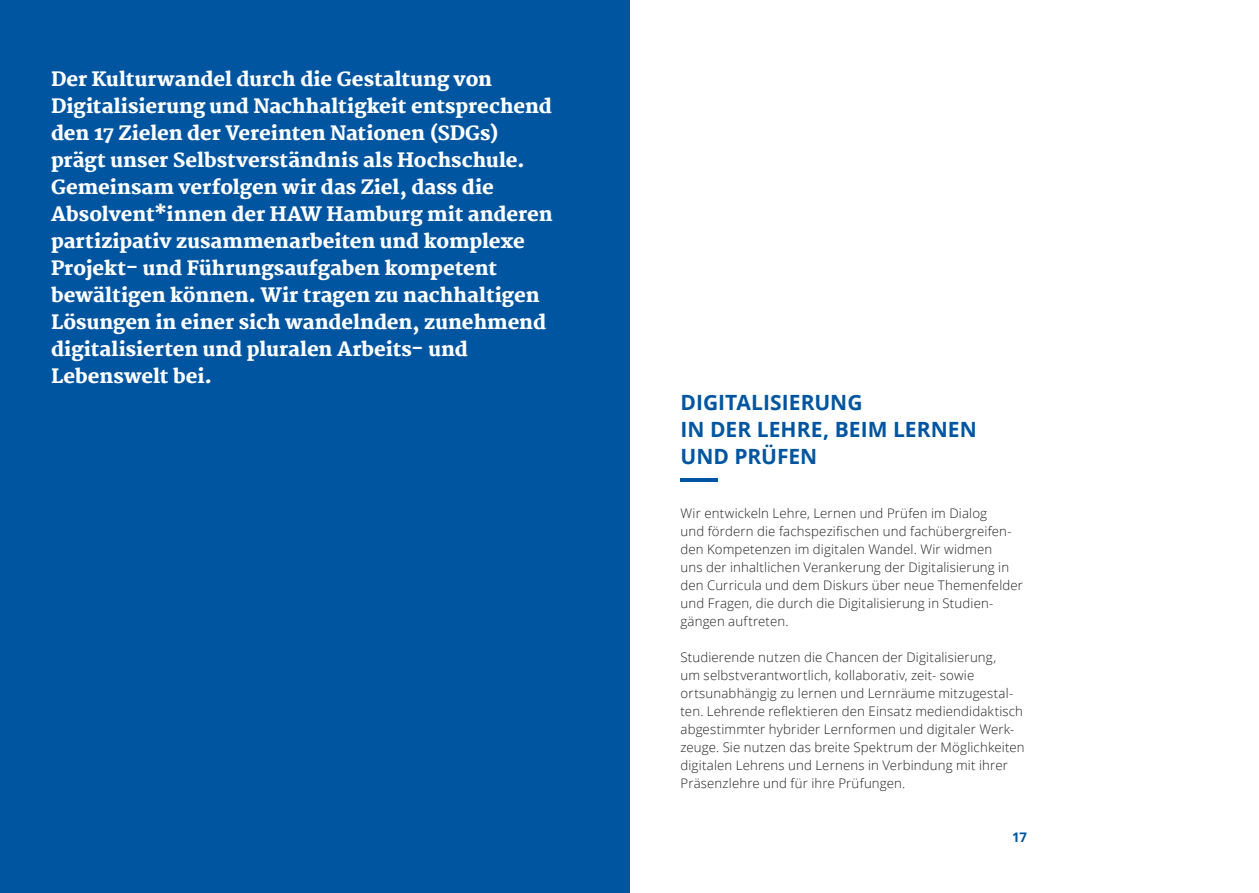
<style>
.page{position:relative;width:1259px;height:893px;background:#fff}
.page>*{position:absolute;margin:0;border:0;box-sizing:border-box;transform-origin:0 0}
.t1{font:700 21px/27px "Open Sans";color:#0055a1}
.t2{font:800 19.5px/27px "Martel";letter-spacing:-.005em;color:#fff}
.t3{font:300 13.2px/18px "Open Sans";letter-spacing:.01em;color:#231f20}
.t4{font:700 13.2px "Open Sans";color:#0055a1}
</style>
<div class="page">
<div style="left:0;top:0;width:629px;height:893px;background:#0055a1"></div>
<hr style="left:680px;top:478px;width:38px;height:4px;background:#0055a1">
<p class="t2" style="left:51px;top:65px;width:503px">Der Kulturwandel durch die Gestaltung von Digitalisierung und Nachhaltigkeit entsprechend den 17 Zielen der Vereinten Nationen (SDGs) prägt unser Selbstverständnis als Hochschule.<br>Gemeinsam verfolgen wir das Ziel, dass die Absolvent*innen der HAW Hamburg mit anderen partizipativ zusammenarbeiten und komplexe Projekt- und Führungsaufgaben kompetent bewältigen können. Wir tragen zu nachhaltigen Lösungen in einer sich wandelnden, zunehmend digitalisierten und pluralen Arbeits- und Lebenswelt bei.</p>
<h1 class="t1" style="left:680px;top:388px;width:298px">DIGITALISIERUNG<br>IN DER LEHRE, BEIM LERNEN<br>UND PRÜFEN</h1>
<p class="t3" style="left:680px;top:503px;width:344px">Wir entwickeln Lehre, Lernen und Prüfen im Dialog<br>und fördern die fachspezifischen und fachübergreifen&shy;den Kompetenzen im digitalen Wandel. Wir widmen<br>uns der inhaltlichen Verankerung der Digitalisierung in den Curricula und dem Diskurs über neue Themenfelder und Fragen, die durch die Digitalisierung in Studien&shy;gängen auftreten.</p>
<p class="t3" style="left:680px;top:647px;width:346px">Studierende nutzen die Chancen der Digitalisierung,<br>um selbstverantwortlich, kollaborativ, zeit- sowie ortsunabhängig zu lernen und Lernräume mitzugestal&shy;ten. Lehrende reflektieren den Einsatz mediendidaktisch abgestimmter hybrider Lernformen und digitaler Werk&shy;zeuge. Sie nutzen das breite Spektrum der Möglichkeiten digitalen Lehrens und Lernens in Verbindung mit ihrer Präsenzlehre und für ihre Prüfungen.</p>
<p class="t4" style="left:1012px;top:827px;width:17px">17</p>
</div>
